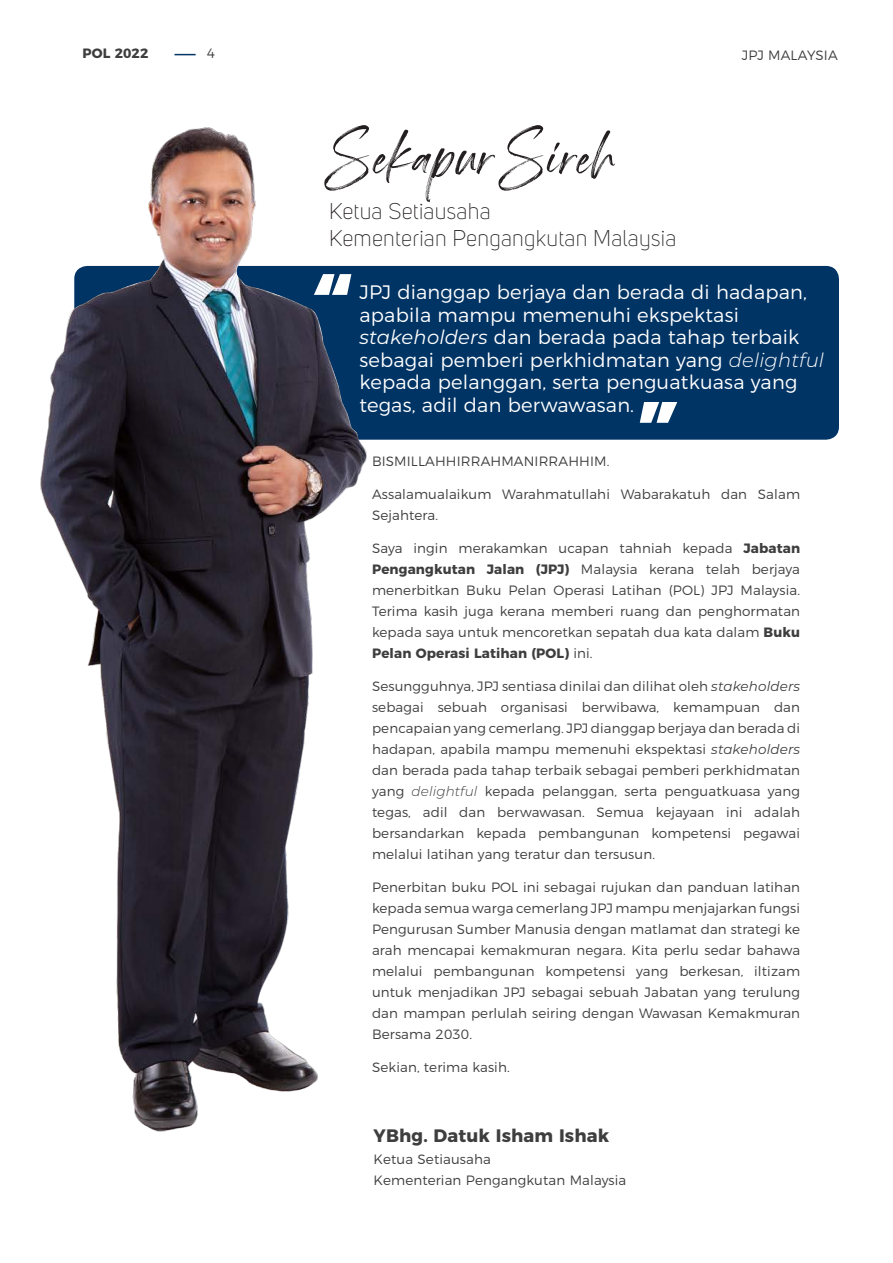
<style>
.page{position:relative;width:893px;height:1263px;background:#fff}
.page>*{position:absolute;margin:0;border:0;box-sizing:border-box;transform-origin:0 0}
.t1{font:700 90px "Uni Sans";color:#fff}
.Content_Heading{font:75px "Springfield Demo";letter-spacing:.01em;color:#231f20}
.Content_Heading-2{font:300 22.5px "Uni Sans";letter-spacing:.01em;color:#231f20}
.Body_Copy{font:300 19.5px/22.5px "Montserrat";letter-spacing:.01em;color:#fff}
.Body_Copy-2{font:700 18px "Montserrat";letter-spacing:.01em;color:#3e3e3f}
.Body_Copy-3{font:300 13.5px/21px "Montserrat";letter-spacing:.01em;color:#3e3e3f;text-align:justify}
.t2{font:700 13.5px "Montserrat";letter-spacing:.01em;color:#3e3e3f}
.s1{font-weight:400;font-style:italic}
.s2{font-style:italic}
.s3{font-weight:700}
</style>
<div class="page">
<div style="left:74px;top:266px;width:765px;height:174px;background:#003465;border-radius:13px"></div>
<img style="left:40px;top:127px;width:356px;height:1005px">
<svg style="left:174px;top:54px;width:22px;height:1px"></svg>
<p class="t2" style="left:82px;top:43px;width:67px">POL 2022</p>
<p class="Body_Copy-3" style="left:207px;top:42px;width:10px">4</p>
<p class="Body_Copy-3" style="left:742px;top:44px;width:97px">JPJ MALAYSIA</p>
<p class="Content_Heading" style="left:329px;top:120px;width:284px">Sekapur Sireh</p>
<p class="Content_Heading-2" style="left:329px;top:199px;width:163px">Ketua Setiausaha</p>
<p class="Content_Heading-2" style="left:329px;top:226px;width:349px">Kementerian Pengangkutan Malaysia</p>
<p class="t1" style="left:311px;top:250px;width:44px">“</p>
<p class="Body_Copy" style="left:359px;top:279px;width:466px">JPJ dianggap berjaya dan berada di hadapan, apabila mampu memenuhi ekspektasi <span class="s1">stakeholders</span> dan berada pada tahap terbaik sebagai pemberi perkhidmatan yang <span class="s2">delightful </span>kepada pelanggan, serta penguatkuasa yang tegas, adil dan berwawasan.</p>
<p class="t1" style="left:637px;top:378px;width:43px">”</p>
<p class="Body_Copy-3" style="left:372px;top:450px;width:239px">BISMILLAHHIRRAHMANIRRAHHIM.</p>
<p class="Body_Copy-3" style="left:372px;top:482px;width:430px">Assalamualaikum Warahmatullahi Wabarakatuh dan Salam<br>Sejahtera.</p>
<p class="Body_Copy-3" style="left:372px;top:536px;width:430px">Saya ingin merakamkan ucapan tahniah kepada <span class="s3">Jabatan Pengangkutan Jalan (JPJ)</span> Malaysia kerana telah berjaya menerbitkan Buku Pelan Operasi Latihan (POL) JPJ Malaysia.<br>Terima kasih juga kerana memberi ruang dan penghormatan kepada saya untuk mencoretkan sepatah dua kata dalam <span class="s3">Buku Pelan Operasi Latihan (POL)</span> ini.</p>
<p class="Body_Copy-3" style="left:372px;top:674px;width:430px">Sesungguhnya, JPJ sentiasa dinilai dan dilihat oleh <span class="s1">stakeholders </span>sebagai sebuah organisasi berwibawa, kemampuan dan pencapaian yang cemerlang. JPJ dianggap berjaya dan berada di hadapan, apabila mampu memenuhi ekspektasi <span class="s1">stakeholders </span>dan berada pada tahap terbaik sebagai pemberi perkhidmatan yang <span class="s2">delightful</span> kepada pelanggan, serta penguatkuasa yang tegas, adil dan berwawasan. Semua kejayaan ini adalah bersandarkan kepada pembangunan kompetensi pegawai melalui latihan yang teratur dan tersusun.</p>
<p class="Body_Copy-3" style="left:372px;top:875px;width:430px">Penerbitan buku POL ini sebagai rujukan dan panduan latihan kepada semua warga cemerlang JPJ mampu menjajarkan fungsi Pengurusan Sumber Manusia dengan matlamat dan strategi ke arah mencapai kemakmuran negara. Kita perlu sedar bahawa melalui pembangunan kompetensi yang berkesan, iltizam untuk menjadikan JPJ sebagai sebuah Jabatan yang terulung dan mampan perlulah seiring dengan Wawasan Kemakmuran Bersama 2030.</p>
<p class="Body_Copy-3" style="left:372px;top:1055px;width:139px">Sekian, terima kasih.</p>
<p class="Body_Copy-2" style="left:373px;top:1121px;width:237px">YBhg. Datuk Isham Ishak</p>
<p class="Body_Copy-3" style="left:373px;top:1148px;width:254px">Ketua Setiausaha<br>Kementerian Pengangkutan Malaysia</p>
</div>
